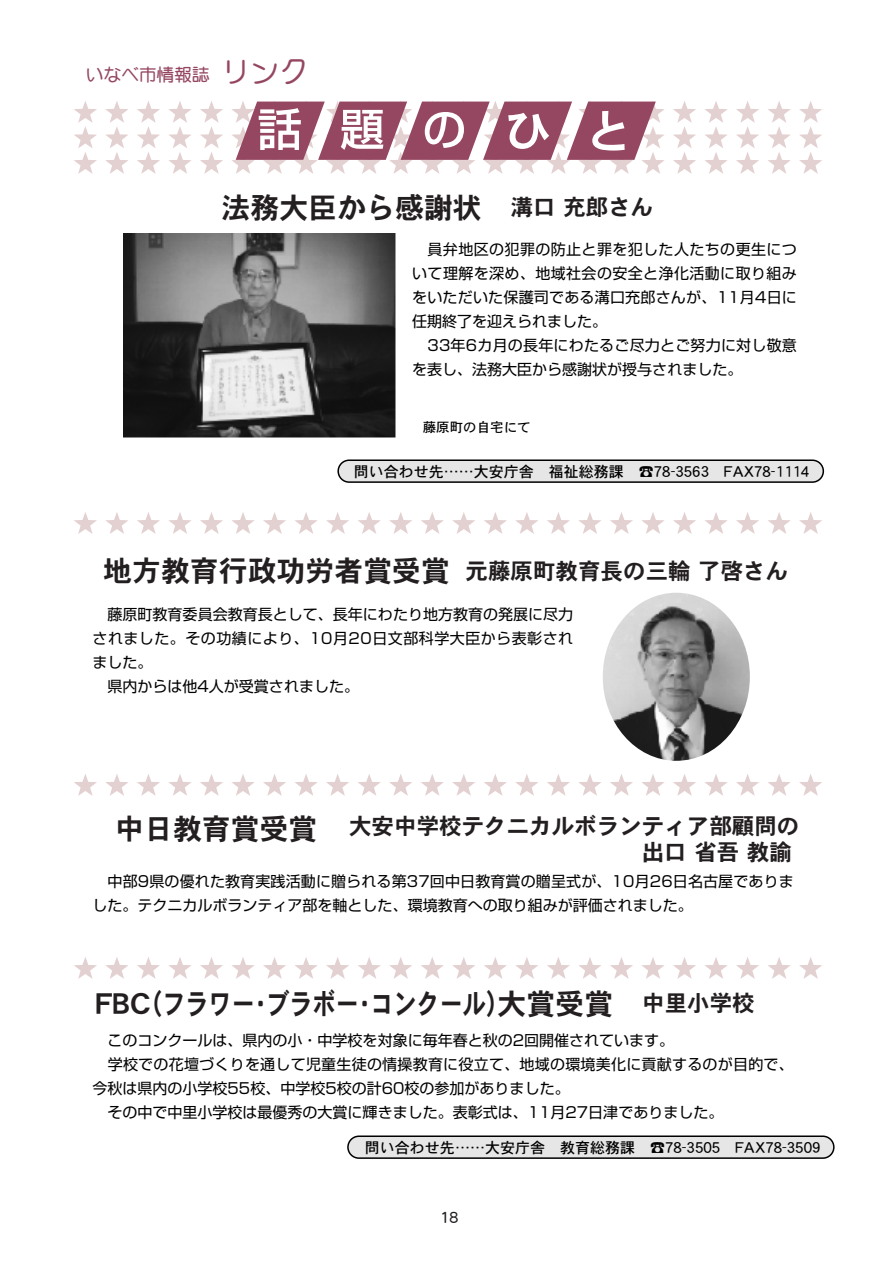
<style>
.page{position:relative;width:896px;height:1265px;background:#fff}
.page>*{position:absolute;margin:0;border:0;box-sizing:border-box;transform-origin:0 0}
.t1{font:28.95px "DFPHS Gothic CID W7";color:#231f20}
.t2{font:22.5px/25.5px "DFPHS Gothic CID W7";color:#231f20}
.t3{font:700 17.7px "DFP Maru Gothic CID";color:#954762}
.t4{font:15px/24px "Shin Go";color:#000}
.t5{font:15px "DFPHS Gothic CID W5";color:#000}
.t6{font:15px "Shin Go";letter-spacing:.03em;color:#000}
.t7{font:15px "DFPHS Maru Gothic CID W4";color:#231f20}
.t8{font:13.5px "DFPHS Gothic CID W5";color:#000}
.s1{font-size:29.1px}
.s2{font-size:22.5px}
.s3{font-family:"Gochiku Gaiji";font-weight:500}
</style>
<div class="page">
<div style="left:347px;top:1135px;width:487px;height:23px;background:#e6e6e6;border:2px solid #000;border-radius:11px"></div>
<div style="left:337px;top:459px;width:487px;height:24px;background:#e6e6e6;border:2px solid #000;border-radius:11px"></div>
<svg style="left:74px;top:101px;width:23px;height:73px"></svg>
<svg style="left:105px;top:101px;width:23px;height:73px"></svg>
<svg style="left:137px;top:101px;width:23px;height:73px"></svg>
<svg style="left:169px;top:101px;width:22px;height:73px"></svg>
<svg style="left:200px;top:101px;width:23px;height:73px"></svg>
<svg style="left:673px;top:101px;width:23px;height:73px"></svg>
<svg style="left:705px;top:101px;width:22px;height:73px"></svg>
<svg style="left:736px;top:101px;width:23px;height:73px"></svg>
<svg style="left:768px;top:101px;width:22px;height:73px"></svg>
<svg style="left:799px;top:101px;width:23px;height:73px"></svg>
<svg style="left:74px;top:512px;width:23px;height:22px"></svg>
<svg style="left:105px;top:512px;width:23px;height:22px"></svg>
<svg style="left:137px;top:512px;width:23px;height:22px"></svg>
<svg style="left:169px;top:512px;width:22px;height:22px"></svg>
<svg style="left:200px;top:512px;width:23px;height:22px"></svg>
<svg style="left:232px;top:512px;width:22px;height:22px"></svg>
<svg style="left:263px;top:512px;width:23px;height:22px"></svg>
<svg style="left:295px;top:512px;width:23px;height:22px"></svg>
<svg style="left:326px;top:512px;width:23px;height:22px"></svg>
<svg style="left:358px;top:512px;width:23px;height:22px"></svg>
<svg style="left:389px;top:512px;width:23px;height:22px"></svg>
<svg style="left:421px;top:512px;width:23px;height:22px"></svg>
<svg style="left:452px;top:512px;width:23px;height:22px"></svg>
<svg style="left:484px;top:512px;width:23px;height:22px"></svg>
<svg style="left:515px;top:512px;width:23px;height:22px"></svg>
<svg style="left:547px;top:512px;width:23px;height:22px"></svg>
<svg style="left:579px;top:512px;width:22px;height:22px"></svg>
<svg style="left:610px;top:512px;width:23px;height:22px"></svg>
<svg style="left:642px;top:512px;width:22px;height:22px"></svg>
<svg style="left:673px;top:512px;width:23px;height:22px"></svg>
<svg style="left:705px;top:512px;width:22px;height:22px"></svg>
<svg style="left:736px;top:512px;width:23px;height:22px"></svg>
<svg style="left:768px;top:512px;width:22px;height:22px"></svg>
<svg style="left:799px;top:512px;width:23px;height:22px"></svg>
<svg style="left:74px;top:774px;width:23px;height:22px"></svg>
<svg style="left:105px;top:774px;width:23px;height:22px"></svg>
<svg style="left:137px;top:774px;width:23px;height:22px"></svg>
<svg style="left:169px;top:774px;width:22px;height:22px"></svg>
<svg style="left:200px;top:774px;width:23px;height:22px"></svg>
<svg style="left:232px;top:774px;width:22px;height:22px"></svg>
<svg style="left:263px;top:774px;width:23px;height:22px"></svg>
<svg style="left:295px;top:774px;width:23px;height:22px"></svg>
<svg style="left:326px;top:774px;width:23px;height:22px"></svg>
<svg style="left:358px;top:774px;width:23px;height:22px"></svg>
<svg style="left:389px;top:774px;width:23px;height:22px"></svg>
<svg style="left:421px;top:774px;width:23px;height:22px"></svg>
<svg style="left:452px;top:774px;width:23px;height:22px"></svg>
<svg style="left:484px;top:774px;width:23px;height:22px"></svg>
<svg style="left:515px;top:774px;width:23px;height:22px"></svg>
<svg style="left:547px;top:774px;width:23px;height:22px"></svg>
<svg style="left:579px;top:774px;width:22px;height:22px"></svg>
<svg style="left:610px;top:774px;width:23px;height:22px"></svg>
<svg style="left:642px;top:774px;width:22px;height:22px"></svg>
<svg style="left:673px;top:774px;width:23px;height:22px"></svg>
<svg style="left:705px;top:774px;width:22px;height:22px"></svg>
<svg style="left:736px;top:774px;width:23px;height:22px"></svg>
<svg style="left:768px;top:774px;width:22px;height:22px"></svg>
<svg style="left:799px;top:774px;width:23px;height:22px"></svg>
<svg style="left:74px;top:957px;width:23px;height:22px"></svg>
<svg style="left:105px;top:957px;width:23px;height:22px"></svg>
<svg style="left:137px;top:957px;width:23px;height:22px"></svg>
<svg style="left:169px;top:957px;width:22px;height:22px"></svg>
<svg style="left:200px;top:957px;width:23px;height:22px"></svg>
<svg style="left:232px;top:957px;width:22px;height:22px"></svg>
<svg style="left:263px;top:957px;width:23px;height:22px"></svg>
<svg style="left:295px;top:957px;width:23px;height:22px"></svg>
<svg style="left:326px;top:957px;width:23px;height:22px"></svg>
<svg style="left:358px;top:957px;width:23px;height:22px"></svg>
<svg style="left:389px;top:957px;width:23px;height:22px"></svg>
<svg style="left:421px;top:957px;width:23px;height:22px"></svg>
<svg style="left:452px;top:957px;width:23px;height:22px"></svg>
<svg style="left:484px;top:957px;width:23px;height:22px"></svg>
<svg style="left:515px;top:957px;width:23px;height:22px"></svg>
<svg style="left:547px;top:957px;width:23px;height:22px"></svg>
<svg style="left:579px;top:957px;width:22px;height:22px"></svg>
<svg style="left:610px;top:957px;width:23px;height:22px"></svg>
<svg style="left:642px;top:957px;width:22px;height:22px"></svg>
<svg style="left:673px;top:957px;width:23px;height:22px"></svg>
<svg style="left:705px;top:957px;width:22px;height:22px"></svg>
<svg style="left:736px;top:957px;width:23px;height:22px"></svg>
<svg style="left:768px;top:957px;width:22px;height:22px"></svg>
<svg style="left:799px;top:957px;width:23px;height:22px"></svg>
<svg style="left:232px;top:101px;width:432px;height:73px"></svg>
<img style="left:123px;top:233px;width:273px;height:205px">
<img style="left:602px;top:593px;width:147px;height:168px;border-radius:50%">
<p class="t3" style="left:86px;top:65px;width:224px">いなべ市情報誌 <span class="s1">リンク</span></p>
<h1 class="t1" style="left:222px;top:192px;width:433px">法務大臣から感謝状 <span class="s2">溝口充郎さん</span></h1>
<p class="t4" style="left:412px;top:236px;width:386px;text-align:justify;text-indent:15px">員弁地区の犯罪の防止と罪を犯した人たちの更生について理解を深め、地域社会の安全と浄化活動に取り組みをいただいた保護司である溝口充郎さんが、11月4日に任期終了を迎えられました。</p>
<p class="t4" style="left:412px;top:332px;width:386px;text-indent:15px">33年6カ月の長年にわたるご尽力とご努力に対し敬意を表し、法務大臣から感謝状が授与されました。</p>
<p class="t8" style="left:422px;top:420px;width:109px">藤原町の自宅にて</p>
<p class="t5" style="left:354px;top:463px;width:457px">問い合わせ先……大安庁舎 福祉総務課 <span class="s3">Z</span>78-3563 FAX78-1114</p>
<h1 class="t1" style="left:103px;top:555px;width:348px">地方教育行政功労者賞受賞</h1>
<h2 class="t2" style="left:465px;top:558px;width:324px">元藤原町教育長の三輪了啓さん</h2>
<p class="t4" style="left:107px;top:601px;width:467px">藤原町教育委員会教育長として、長年にわたり地方教育の発展に尽力</p>
<p class="t6" style="left:92px;top:628px;width:482px">されました。その功績により、10月20日文部科学大臣から表彰され</p>
<p class="t4" style="left:92px;top:649px;width:61px">ました。</p>
<p class="t4" style="left:107px;top:673px;width:253px">県内からは他4人が受賞されました。</p>
<h1 class="t1" style="left:115px;top:812px;width:204px">中日教育賞受賞</h1>
<h2 class="t2" style="left:641px;top:813px;width:159px;text-indent:-292px">大安中学校テクニカルボランティア部顧問の出口省吾教諭</h2>
<p class="t4" style="left:92px;top:868px;width:703px;text-indent:15px">中部9県の優れた教育実践活動に贈られる第37回中日教育賞の贈呈式が、10月26日名古屋でありました。テクニカルボランティア部を軸とした、環境教育への取り組みが評価されました。</p>
<h1 class="t1" style="left:96px;top:988px;width:660px">FBC（フラワー・ブラボー・コンクール）大賞受賞 <span class="s2">中里小学校</span></h1>
<p class="t4" style="left:107px;top:1027px;width:568px">このコンクールは、県内の小・中学校を対象に毎年春と秋の2回開催されています。</p>
<p class="t4" style="left:108px;top:1051px;width:687px">学校での花壇づくりを通して児童生徒の情操教育に役立て、地域の環境美化に貢献するのが目的で、</p>
<p class="t4" style="left:92px;top:1075px;width:478px">今秋は県内の小学校55校、中学校5校の計60校の参加がありました。</p>
<p class="t4" style="left:107px;top:1099px;width:617px">その中で中里小学校は最優秀の大賞に輝きました。表彰式は、11月27日津でありました。</p>
<p class="t5" style="left:365px;top:1139px;width:457px">問い合わせ先……大安庁舎 教育総務課 <span class="s3">Z</span>78-3505 FAX78-3509</p>
<p class="t7" style="left:439px;top:1209px;width:21px">18</p>
</div>
